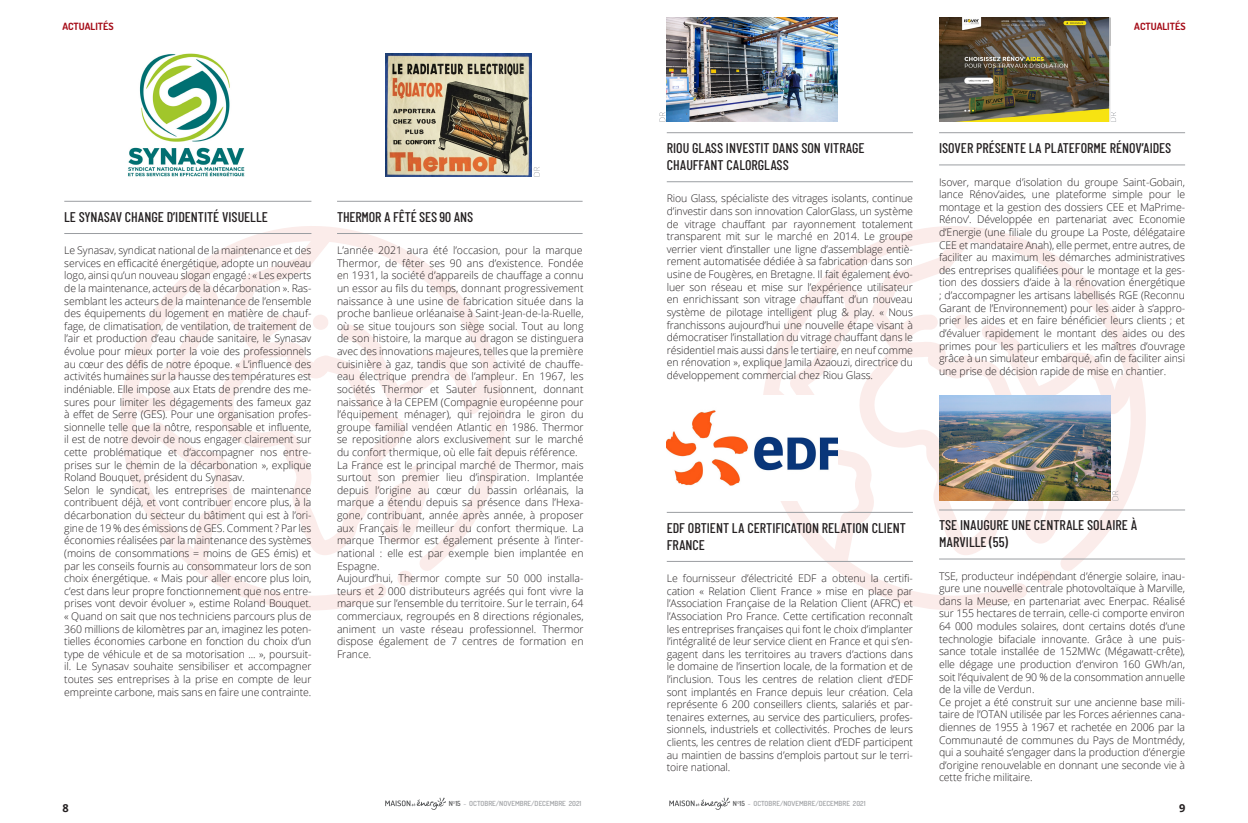
<style>
.page{position:relative;width:1248px;height:823px;background:#fff}
.page>*{position:absolute;margin:0;border:0;box-sizing:border-box;transform-origin:0 0}
.t1{font:500 14px/16.8px "Barlow Condensed";color:#231f20}
.t2{font:700 11px "Open Sans";color:#231f20}
.t3{font:300 10.5px/12.6px "Open Sans";letter-spacing:-.01em;color:#231f20;text-align:justify}
.t4{font:700 10px "Dosis";color:#a50b17}
.t5{font:600 7px "Dosis";color:#a1a3a6}
.s1{color:#57585a}
.s2{font-size:6px;color:#57585a}
.s3{color:#b6b7bb}
</style>
<div class="page">
<svg style="left:385px;top:797px;width:61px;height:12px"></svg>
<svg style="left:669px;top:797px;width:61px;height:12px"></svg>
<svg style="left:121px;top:226px;width:384px;height:384px"></svg>
<svg style="left:380px;top:464px;width:49px;height:79px"></svg>
<svg style="left:312px;top:313px;width:17px;height:16px"></svg>
<svg style="left:755px;top:226px;width:396px;height:384px"></svg>
<svg style="left:1021px;top:500px;width:48px;height:43px"></svg>
<svg style="left:952px;top:313px;width:18px;height:16px"></svg>
<hr style="left:666px;top:132px;width:246px;height:1px;background:#9b9ea2">
<hr style="left:666px;top:181px;width:246px;height:1px;background:#9b9ea2">
<hr style="left:666px;top:511px;width:246px;height:1px;background:#9b9ea2">
<hr style="left:666px;top:560px;width:246px;height:1px;background:#9b9ea2">
<hr style="left:939px;top:132px;width:245px;height:1px;background:#9b9ea2">
<hr style="left:939px;top:164px;width:245px;height:1px;background:#9b9ea2">
<hr style="left:939px;top:509px;width:245px;height:1px;background:#9b9ea2">
<hr style="left:939px;top:558px;width:245px;height:1px;background:#9b9ea2">
<img style="left:666px;top:17px;width:171px;height:105px">
<svg style="left:1110px;top:112px;width:5px;height:10px"></svg>
<svg style="left:659px;top:112px;width:6px;height:10px"></svg>
<hr style="left:64px;top:201px;width:247px;height:1px;background:#9b9ea2">
<hr style="left:64px;top:233px;width:247px;height:1px;background:#9b9ea2">
<hr style="left:337px;top:201px;width:245px;height:1px;background:#9b9ea2">
<hr style="left:337px;top:233px;width:245px;height:1px;background:#9b9ea2">
<img style="left:128px;top:53px;width:117px;height:123px">
<img style="left:386px;top:53px;width:146px;height:123px">
<svg style="left:533px;top:167px;width:6px;height:9px"></svg>
<img style="left:666px;top:395px;width:171px;height:105px">
<img style="left:939px;top:17px;width:171px;height:105px">
<img style="left:939px;top:395px;width:171px;height:105px">
<svg style="left:1112px;top:490px;width:6px;height:10px"></svg>
<p class="t4" style="left:62px;top:20px;width:53px">ACTUALITÉS</p>
<p class="t4" style="left:1134px;top:20px;width:53px">ACTUALITÉS</p>
<h1 class="t1" style="left:64px;top:208px;width:205px">LE SYNASAV CHANGE D’IDENTITÉ VISUELLE</h1>
<p class="t3" style="left:64px;top:243px;width:249px;text-align:left">Le Synasav, syndicat national de la maintenance et des services en efficacité énergétique, adopte un nouveau logo, ainsi qu’un nouveau slogan engagé : « Les experts de la maintenance, acteurs de la décarbonation ». Ras&shy;semblant les acteurs de la maintenance de l’ensemble des équipements du logement en matière de chauf&shy;fage, de climatisation, de ventilation, de traitement de l’air et production d’eau chaude sanitaire, le Synasav évolue pour mieux porter la voie des professionnels au cœur des défis de notre époque. « L’influence des activités humaines sur la hausse des températures est indéniable. Elle impose aux Etats de prendre des me&shy;sures pour limiter les dégagements des fameux gaz à effet de Serre (GES). Pour une organisation profes&shy;sionnelle telle que la nôtre, responsable et influente, il est de notre devoir de nous engager clairement sur cette problématique et d’accompagner nos entre&shy;prises sur le chemin de la décarbonation », explique Roland Bouquet, président du Synasav.<br>Selon le syndicat, les entreprises de maintenance contribuent déjà, et vont contribuer encore plus, à la décarbonation du secteur du bâtiment qui est à l’ori&shy;gine de 19 % des émissions de GES. Comment ? Par les économies réalisées par la maintenance des systèmes (moins de consommations = moins de GES émis) et par les conseils fournis au consommateur lors de son choix énergétique. « Mais pour aller encore plus loin, c’est dans leur propre fonctionnement que nos entre&shy;prises vont devoir évoluer », estime Roland Bouquet. « Quand on sait que nos techniciens parcours plus de 360 millions de kilomètres par an, imaginez les poten&shy;tielles économies carbone en fonction du choix d’un type de véhicule et de sa motorisation ... », poursuit&shy;il. Le Synasav souhaite sensibiliser et accompagner toutes ses entreprises à la prise en compte de leur empreinte carbone, mais sans en faire une contrainte.</p>
<h1 class="t1" style="left:337px;top:208px;width:138px">THERMOR A FÊTÉ SES 90 ANS</h1>
<p class="t3" style="left:337px;top:243px;width:248px;text-align:left">L’année 2021 aura été l’occasion, pour la marque Thermor, de fêter ses 90 ans d’existence. Fondée en 1931, la société d’appareils de chauffage a connu un essor au fils du temps, donnant progressivement naissance à une usine de fabrication située dans la proche banlieue orléanaise à Saint-Jean-de-la-Ruelle, où se situe toujours son siège social. Tout au long de son histoire, la marque au dragon se distinguera avec des innovations majeures, telles que la première cuisinière à gaz, tandis que son activité de chauffe&shy;eau électrique prendra de l’ampleur. En 1967, les sociétés Thermor et Sauter fusionnent, donnant naissance à la CEPEM (Compagnie européenne pour l’équipement ménager), qui rejoindra le giron du groupe familial vendéen Atlantic en 1986. Thermor se repositionne alors exclusivement sur le marché du confort thermique, où elle fait depuis référence.<br>La France est le principal marché de Thermor, mais surtout son premier lieu d’inspiration. Implantée depuis l’origine au cœur du bassin orléanais, la marque a étendu depuis sa présence dans l’Hexa&shy;gone, contribuant, année après année, à proposer aux Français le meilleur du confort thermique. La marque Thermor est également présente à l’inter&shy;national : elle est par exemple bien implantée en Espagne.<br>Aujourd’hui, Thermor compte sur 50 000 installa&shy;teurs et 2 000 distributeurs agréés qui font vivre la marque sur l’ensemble du territoire. Sur le terrain, 64 commerciaux, regroupés en 8 directions régionales, animent un vaste réseau professionnel. Thermor dispose également de 7 centres de formation en France.</p>
<h1 class="t1" style="left:666px;top:139px;width:199px">RIOU GLASS INVESTIT DANS SON VITRAGE<br>CHAUFFANT CALORGLASS</h1>
<p class="t3" style="left:666px;top:192px;width:248px">Riou Glass, spécialiste des vitrages isolants, continue d’investir dans son innovation CalorGlass, un système de vitrage chauffant par rayonnement totalement transparent mit sur le marché en 2014. Le groupe verrier vient d’installer une ligne d’assemblage entiè&shy;rement automatisée dédiée à sa fabrication dans son usine de Fougères, en Bretagne. Il fait également évo&shy;luer son réseau et mise sur l’expérience utilisateur en enrichissant son vitrage chauffant d’un nouveau système de pilotage intelligent plug &amp; play. « Nous franchissons aujourd’hui une nouvelle étape visant à démocratiser l’installation du vitrage chauffant dans le résidentiel mais aussi dans le tertiaire, en neuf comme en rénovation », explique Jamila Azaouzi, directrice du développement commercial chez Riou Glass.</p>
<h1 class="t1" style="left:939px;top:139px;width:234px">ISOVER PRÉSENTE LA PLATEFORME RÉNOV’AIDES</h1>
<p class="t3" style="left:939px;top:175px;width:247px">Isover, marque d’isolation du groupe Saint-Gobain, lance Rénov’aides, une plateforme simple pour le montage et la gestion des dossiers CEE et MaPrime-Rénov’. Développée en partenariat avec Economie d’Energie (une filiale du groupe La Poste, délégataire CEE et mandataire Anah), elle permet, entre autres, de faciliter au maximum les démarches administratives des entreprises qualifiées pour le montage et la ges&shy;tion des dossiers d’aide à la rénovation énergétique ; d’accompagner les artisans labellisés RGE (Reconnu Garant de l’Environnement) pour les aider à s’appro&shy;prier les aides et en faire bénéficier leurs clients ; et d’évaluer rapidement le montant des aides ou des primes pour les particuliers et les maîtres d’ouvrage grâce à un simulateur embarqué, afin de faciliter ainsi une prise de décision rapide de mise en chantier.</p>
<h1 class="t1" style="left:666px;top:518px;width:241px">EDF OBTIENT LA CERTIFICATION RELATION CLIENT<br>FRANCE</h1>
<p class="t3" style="left:666px;top:571px;width:248px">Le fournisseur d’électricité EDF a obtenu la certifi&shy;cation « Relation Client France » mise en place par l’Association Française de la Relation Client (AFRC) et l’Association Pro France. Cette certification reconnaît les entreprises françaises qui font le choix d’implanter l’intégralité de leur service client en France et qui s’en&shy;gagent dans les territoires au travers d’actions dans le domaine de l’insertion locale, de la formation et de l’inclusion. Tous les centres de relation client d’EDF sont implantés en France depuis leur création. Cela représente 6 200 conseillers clients, salariés et par&shy;tenaires externes, au service des particuliers, profes&shy;sionnels, industriels et collectivités. Proches de leurs clients, les centres de relation client d’EDF participent au maintien de bassins d’emplois partout sur le terri&shy;toire national.</p>
<h1 class="t1" style="left:939px;top:516px;width:200px">TSE INAUGURE UNE CENTRALE SOLAIRE À<br>MARVILLE (55)</h1>
<p class="t3" style="left:939px;top:569px;width:247px;text-align:left">TSE, producteur indépendant d’énergie solaire, inau&shy;gure une nouvelle centrale photovoltaïque à Marville, dans la Meuse, en partenariat avec Enerpac. Réalisé sur 155 hectares de terrain, celle-ci comporte environ 64 000 modules solaires, dont certains dotés d’une technologie bifaciale innovante. Grâce à une puis&shy;sance totale installée de 152MWc (Mégawatt-crête), elle dégage une production d’environ 160 GWh/an, soit l’équivalent de 90 % de la consommation annuelle de la ville de Verdun.<br>Ce projet a été construit sur une ancienne base mili&shy;taire de l’OTAN utilisée par les Forces aériennes cana&shy;diennes de 1955 à 1967 et rachetée en 2006 par la Communauté de communes du Pays de Montmédy, qui a souhaité s’engager dans la production d’énergie d’origine renouvelable en donnant une seconde vie à cette friche militaire.</p>
<p class="t5" style="left:449px;top:798px;width:134px"><span class="s1">N</span><span class="s2">°</span><span class="s1">15</span> <span class="s3">-</span> OCTOBRE/NOVEMBRE/DECEMBRE 2021</p>
<p class="t5" style="left:733px;top:798px;width:134px"><span class="s1">N</span><span class="s2">°</span><span class="s1">15</span> <span class="s3">-</span> OCTOBRE/NOVEMBRE/DECEMBRE 2021</p>
<p class="t2" style="left:62px;top:799px;width:8px">8</p>
<p class="t2" style="left:1179px;top:799px;width:8px">9</p>
</div>
